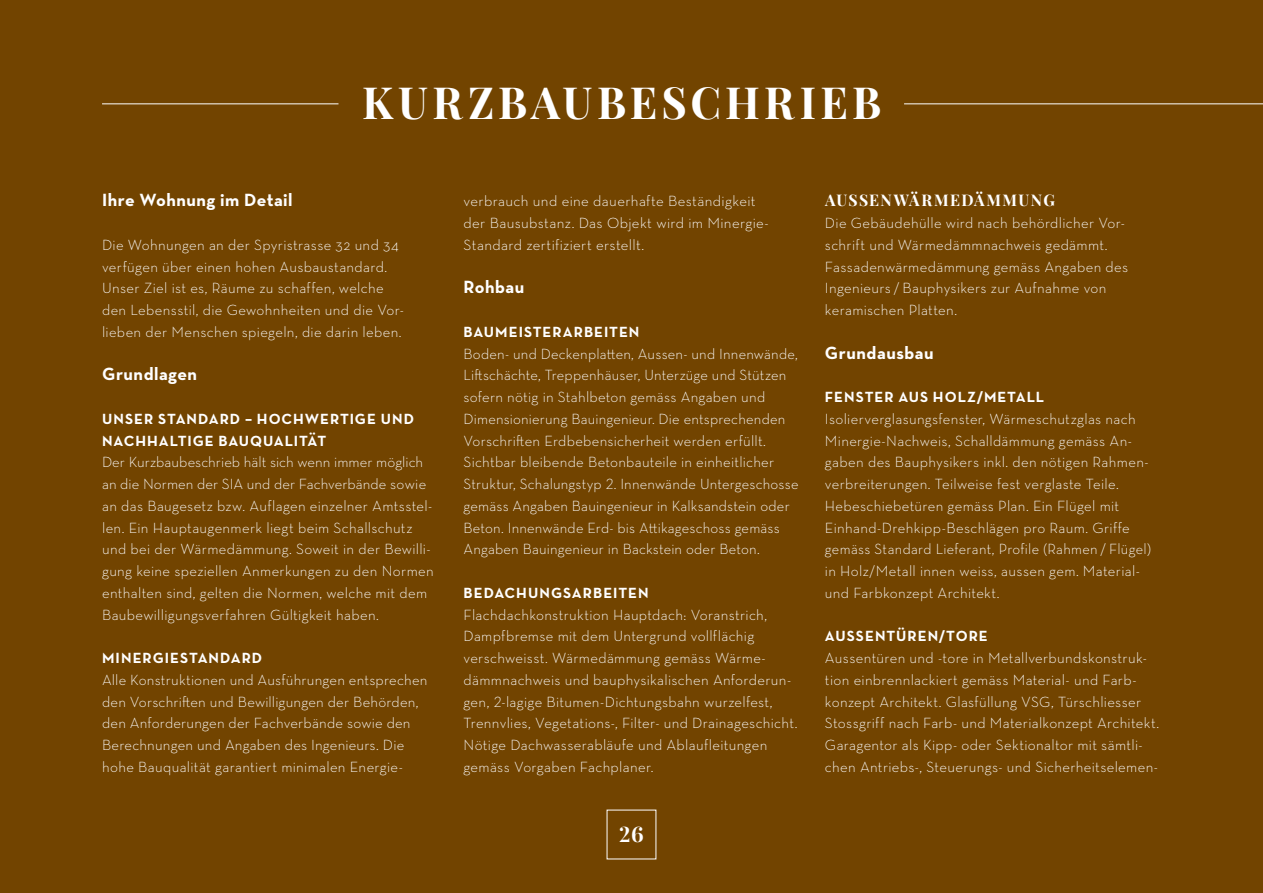
<style>
.page{position:relative;width:1263px;height:893px;background:#724400}
.page>*{position:absolute;margin:0;border:0;box-sizing:border-box;transform-origin:0 0}
.t1{font:43.5px "Playfair Display";letter-spacing:.1em;color:#fff}
.t2{font:21px "Playfair Display";color:#fff}
.t3{font:700 18px "Neutraface Text";letter-spacing:.025em;color:#fff}
.t4{font:15.75px "Playfair Display";letter-spacing:.085em;color:#fff}
.t5{font:300 15px/21.8px "Neutraface Text";letter-spacing:.02em;color:#fff}
.t6{font:700 15px/21.8px "Neutraface Text";letter-spacing:.065em;color:#fff}
</style>
<div class="page">
<hr style="left:102px;top:103px;width:236px;height:1px;background:#fff">
<hr style="left:904px;top:103px;width:359px;height:1px;background:#fff">
<h1 class="t1" style="left:362px;top:69px;width:521px">KURZBAUBESCHRIEB</h1>
<p class="t3" style="left:102px;top:189px;width:192px">Ihre Wohnung im Detail</p>
<p class="t5" style="left:102px;top:234px;width:302px">Die Wohnungen an der Spyristrasse 32 und 34 verfügen über einen hohen Ausbaustandard.<br>Unser Ziel ist es, Räume zu schaffen, welche den Lebensstil, die Gewohnheiten und die Vor&shy;lieben der Menschen spiegeln, die darin leben.</p>
<p class="t3" style="left:102px;top:363px;width:96px">Grundlagen</p>
<p class="t6" style="left:102px;top:408px;width:314px">UNSER STANDARD – HOCHWERTIGE UND<br>NACHHALTIGE BAUQUALITÄT</p>
<p class="t5" style="left:102px;top:451px;width:333px">Der Kurzbaubeschrieb hält sich wenn immer möglich an die Normen der SIA und der Fachverbände sowie an das Baugesetz bzw. Auflagen einzelner Amtsstel&shy;len. Ein Hauptaugenmerk liegt beim Schallschutz und bei der Wärmedämmung. Soweit in der Bewilli&shy;gung keine speziellen Anmerkungen zu den Normen enthalten sind, gelten die Normen, welche mit dem Baubewilligungsverfahren Gültigkeit haben.</p>
<p class="t6" style="left:102px;top:647px;width:162px">MINERGIESTANDARD</p>
<p class="t5" style="left:102px;top:669px;width:327px">Alle Konstruktionen und Ausführungen entsprechen den Vorschriften und Bewilligungen der Behörden, den Anforderungen der Fachverbände sowie den Berechnungen und Angaben des Ingenieurs. Die hohe Bauqualität garantiert minimalen Energie-</p>
<p class="t5" style="left:463px;top:190px;width:307px">verbrauch und eine dauerhafte Beständigkeit der Bausubstanz. Das Objekt wird im Minergie-<br>Standard zertifiziert erstellt.</p>
<p class="t3" style="left:463px;top:276px;width:62px">Rohbau</p>
<p class="t6" style="left:463px;top:321px;width:177px">BAUMEISTERARBEITEN</p>
<p class="t5" style="left:463px;top:342px;width:336px">Boden- und Deckenplatten, Aussen- und Innenwände, Liftschächte, Treppenhäuser, Unterzüge und Stützen sofern nötig in Stahlbeton gemäss Angaben und Dimensionierung Bauingenieur. Die entsprechenden Vorschriften Erdbebensicherheit werden erfüllt.<br>Sichtbar bleibende Betonbauteile in einheitlicher Struktur, Schalungstyp 2. Innenwände Untergeschosse gemäss Angaben Bauingenieur in Kalksandstein oder Beton. Innenwände Erd- bis Attikageschoss gemäss Angaben Bauingenieur in Backstein oder Beton.</p>
<p class="t6" style="left:463px;top:582px;width:186px">BEDACHUNGSARBEITEN</p>
<p class="t5" style="left:463px;top:603px;width:335px">Flachdachkonstruktion Hauptdach: Voranstrich, Dampfbremse mit dem Untergrund vollflächig verschweisst. Wärmedämmung gemäss Wärme&shy;dämmnachweis und bauphysikalischen Anforderun&shy;gen, 2-lagige Bitumen-Dichtungsbahn wurzelfest, Trennvlies, Vegetations-, Filter- und Drainageschicht.<br>Nötige Dachwasserabläufe und Ablaufleitungen gemäss Vorgaben Fachplaner.</p>
<h2 class="t2" style="left:619px;top:818px;width:26px">26</h2>
<p class="t4" style="left:825px;top:188px;width:231px">AUSSENWÄRMEDÄMMUNG</p>
<p class="t5" style="left:825px;top:212px;width:305px">Die Gebäudehülle wird nach behördlicher Vor&shy;schrift und Wärmedämmnachweis gedämmt.<br>Fassadenwärmedämmung gemäss Angaben des Ingenieurs / Bauphysikers zur Aufnahme von keramischen Platten.</p>
<p class="t3" style="left:825px;top:341px;width:110px">Grundausbau</p>
<p class="t6" style="left:825px;top:386px;width:221px">FENSTER AUS HOLZ/METALL</p>
<p class="t5" style="left:825px;top:408px;width:327px">Isolierverglasungsfenster, Wärmeschutzglas nach Minergie-Nachweis, Schalldämmung gemäss An&shy;gaben des Bauphysikers inkl. den nötigen Rahmen&shy;verbreiterungen. Teilweise fest verglaste Teile.<br>Hebeschiebetüren gemäss Plan. Ein Flügel mit Einhand-Drehkipp-Beschlägen pro Raum. Griffe gemäss Standard Lieferant, Profile (Rahmen / Flügel) in Holz/Metall innen weiss, aussen gem. Material&shy;und Farbkonzept Architekt.</p>
<p class="t6" style="left:825px;top:625px;width:164px">AUSSENTÜREN/TORE</p>
<p class="t5" style="left:825px;top:647px;width:336px">Aussentüren und -tore in Metallverbundskonstruk&shy;tion einbrennlackiert gemäss Material- und Farb&shy;konzept Architekt. Glasfüllung VSG, Türschliesser Stossgriff nach Farb- und Materialkonzept Architekt.<br>Garagentor als Kipp- oder Sektionaltor mit sämtli&shy;chen Antriebs-, Steuerungs- und Sicherheitselemen-</p>
</div>
